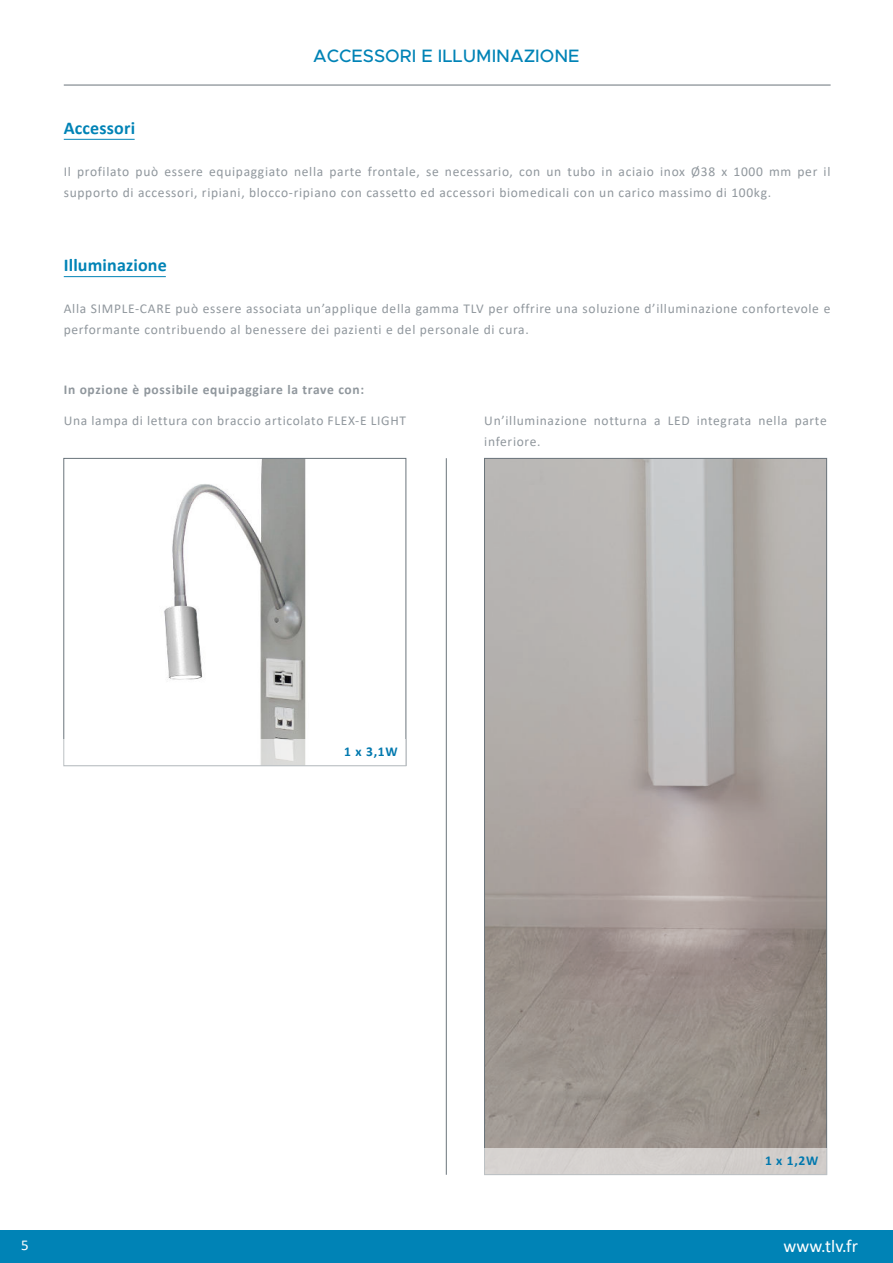
<style>
.page{position:relative;width:893px;height:1263px;background:#fff}
.page>*{position:absolute;margin:0;border:0;box-sizing:border-box;transform-origin:0 0}
.t1{font:500 18px "Metropolis";color:#0083b6}
.t2{font:700 18px "Calibri";letter-spacing:.01em;color:#0083b6}
.t3{font:18px "Calibri";color:#fff}
.t4{font:15px "Calibri";color:#fff}
.t5{font:13.5px/21px "Calibri";letter-spacing:.05em;color:#90979d}
.t6{font:700 13.5px "Calibri";letter-spacing:.05em;color:#90979d}
.t7{font:700 13.5px "Calibri";color:#0078ae}
</style>
<div class="page">
<div style="left:0;top:1230px;width:893px;height:33px;background:#0083b6"></div>
<img style="left:164px;top:460px;width:142px;height:279px">
<hr style="left:64px;top:85px;width:767px;height:1px;background:#6a747b">
<hr style="left:64px;top:139px;width:71px;height:1px;background:#0083b6">
<hr style="left:64px;top:276px;width:102px;height:1px;background:#0083b6">
<hr style="left:446px;top:458px;width:1px;height:717px;background:#6a747b">
<img style="left:486px;top:460px;width:339px;height:688px">
<div style="left:484px;top:1148px;width:343px;height:27px;background:#d4d0cd"></div>
<h1 class="t1" style="left:313px;top:46px;width:268px">ACCESSORI E ILLUMINAZIONE</h1>
<h1 class="t2" style="left:64px;top:121px;width:73px">Accessori</h1>
<p class="t5" style="left:64px;top:161px;width:768px">Il profilato può essere equipaggiato nella parte frontale, se necessario, con un tubo in aciaio inox Ø38 x 1000 mm per il supporto di accessori, ripiani, blocco-ripiano con cassetto ed accessori biomedicali con un carico massimo di 100kg.</p>
<h1 class="t2" style="left:64px;top:259px;width:105px">Illuminazione</h1>
<p class="t5" style="left:64px;top:298px;width:768px">Alla SIMPLE-CARE può essere associata un’applique della gamma TLV per offrire una soluzione d’illuminazione confortevole e performante contribuendo al benessere dei pazienti e del personale di cura.</p>
<p class="t6" style="left:64px;top:384px;width:302px">In opzione è possibile equipaggiare la trave con:</p>
<p class="t5" style="left:64px;top:410px;width:344px">Una lampa di lettura con braccio articolato FLEX-E LIGHT</p>
<p class="t5" style="left:484px;top:410px;width:344px">Un’illuminazione notturna a LED integrata nella parte inferiore.</p>
<p class="t7" style="left:344px;top:747px;width:55px">1 x 3,1W</p>
<p class="t7" style="left:765px;top:1156px;width:55px">1 x 1,2W</p>
<p class="t4" style="left:21px;top:1236px;width:9px">5</p>
<h1 class="t3" style="left:783px;top:1236px;width:76px">www.tlv.fr</h1>
</div>
